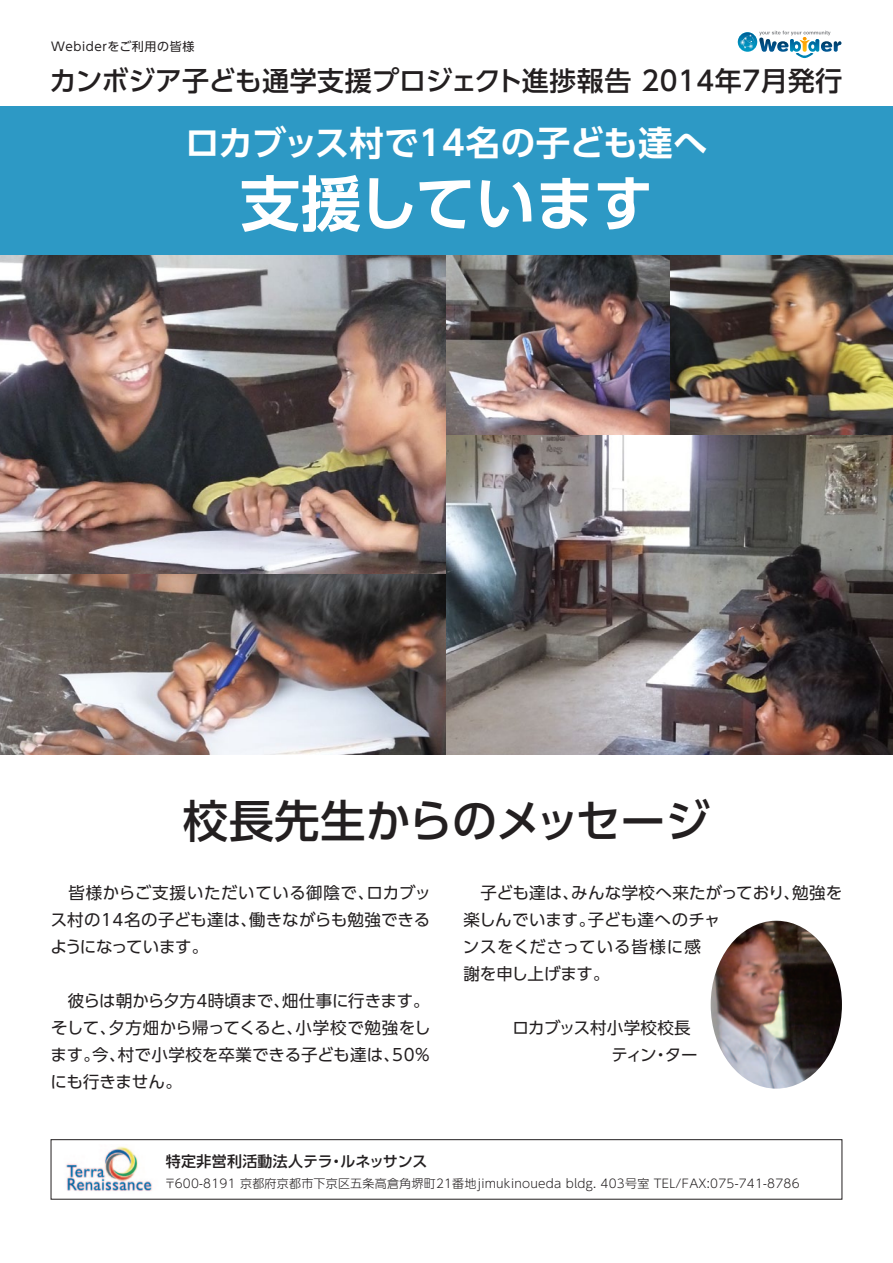
<style>
.page{position:relative;width:893px;height:1263px;background:#fff}
.page>*{position:absolute;margin:0;border:0;box-sizing:border-box;transform-origin:0 0}
.t1{font:700 60px "UD Shin Go Pro De";letter-spacing:-.02em;color:#fff}
.t2{font:500 45px "UD Shin Go Pro";letter-spacing:-.01em;color:#231f20}
.t3{font:700 34.5px "UD Shin Go Pro De";letter-spacing:.005em;color:#fff}
.t4{font:500 27px "UD Shin Go Pro";letter-spacing:.01em;color:#231f20}
.t5{font:16.5px/27px "UD Shin Go Pro";letter-spacing:.005em;color:#231f20;text-align:justify}
.t6{font:500 15px "UD Shin Go Pro";letter-spacing:.02em;color:#231f20}
.t7{font:300 12px "UD Shin Go Pro";letter-spacing:.02em;color:#231f20}
.t8{font:12px "UD Shin Go Pro";letter-spacing:.05em;color:#231f20}
</style>
<div class="page">
<div style="left:0;top:106px;width:893px;height:149px;background:#2d99c5"></div>
<img style="left:0;top:255px;width:893px;height:500px">
<img style="left:711px;top:921px;width:131px;height:168px">
<svg style="left:738px;top:31px;width:103px;height:27px"></svg>
<img style="left:66px;top:1146px;width:86px;height:45px">
<div style="left:51px;top:1139px;width:791px;height:60px;border:1px solid #231f20"></div>
<p class="t8" style="left:51px;top:37px;width:145px">Webiderをご利用の皆様</p>
<h3 class="t4" style="left:50px;top:59px;width:794px">カンボジア子ども通学支援プロジェクト進捗報告 2014年7月発行</h3>
<h3 class="t3" style="left:185px;top:115px;width:524px">ロカブッス村で14名の子ども達へ</h3>
<h1 class="t1" style="left:240px;top:155px;width:415px">支援しています</h1>
<h2 class="t2" style="left:183px;top:784px;width:529px">校長先生からのメッセージ</h2>
<p class="t5" style="left:50px;top:879px;width:382px">　皆様からご支援いただいている御陰で、ロカブッス村の14名の子ども達は、働きながらも勉強できるようになっています。</p>
<p class="t5" style="left:50px;top:987px;width:382px">　彼らは朝から夕方4時頃まで、畑仕事に行きます。そして、夕方畑から帰ってくると、小学校で勉強をします。今、村で小学校を卒業できる子ども達は、50％にも行きません。</p>
<p class="t5" style="left:463px;top:879px;width:381px;text-align:left">　子ども達は、みんな学校へ来たがっており、勉強を楽しんでいます。子ども達へのチャ<br>ンスをくださっている皆様に感<br>謝を申し上げます。</p>
<p class="t5" style="left:611px;top:1014px;width:88px;text-indent:-99px">ロカブッス村小学校校長ティン・ター</p>
<p class="t6" style="left:166px;top:1149px;width:263px">特定非営利活動法人テラ・ルネッサンス</p>
<p class="t7" style="left:164px;top:1174px;width:637px">〒600-8191 京都府京都市下京区五条高倉角堺町21番地jimukinoueda bldg. 403号室 TEL/FAX:075-741-8786</p>
</div>
